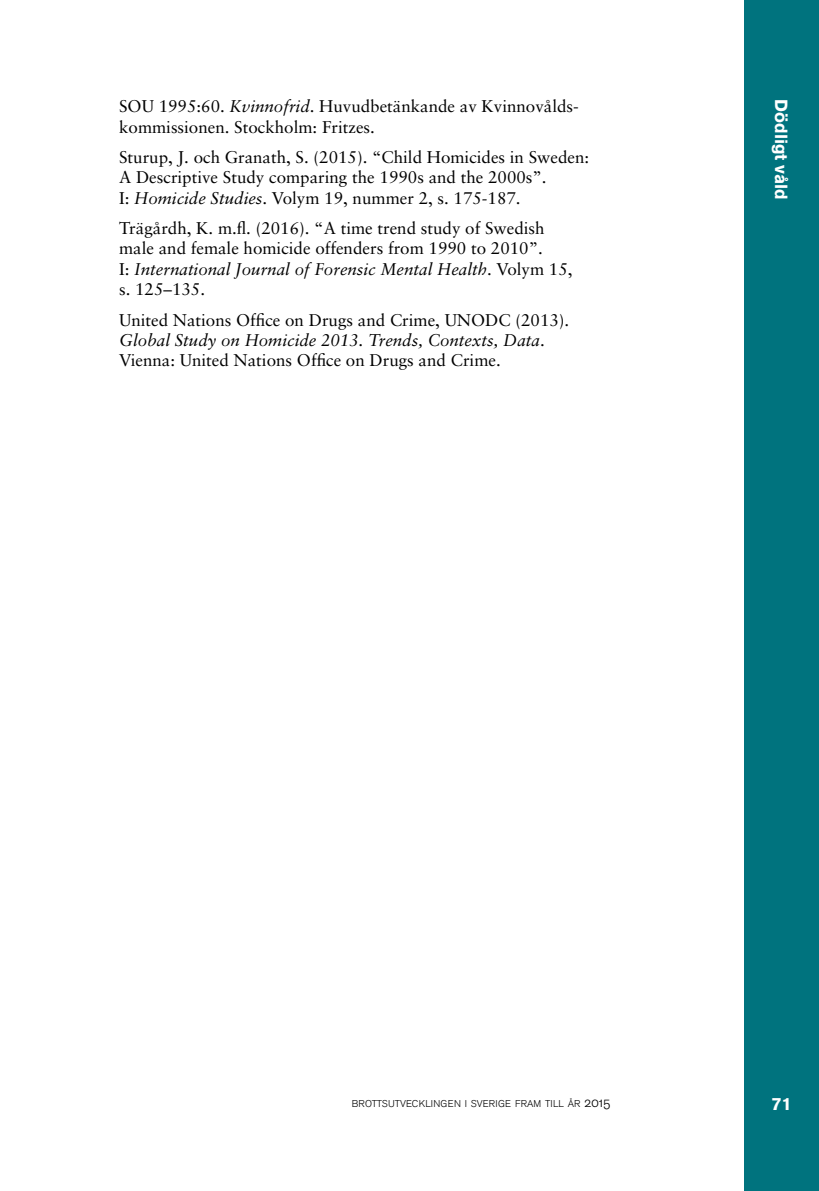
<style>
.page{position:relative;width:819px;height:1191px;background:#fff}
.page>*{position:absolute;margin:0;border:0;box-sizing:border-box;transform-origin:0 0}
.t1{font:700 17.5px "Akzidenz Grotesk BE";color:#fff}
.t2{font:16.97px/20.3px "Sabon";color:#000}
.t3{font:9.8px "Akzidenz Grotesk BE Light Os F";letter-spacing:.02em;color:#000}
.s1{font-style:italic}
.s2{font-size:14px}
</style>
<div class="page">
<div style="left:744px;top:0;width:75px;height:1191px;background:#00737e"></div>
<p class="t2" style="left:119px;top:96px;width:461px">SOU 1995:60. <span class="s1">Kvinnofrid</span>. Huvudbetänkande av Kvinnovålds&shy;kommissionen. Stockholm: Fritzes.</p>
<p class="t2" style="left:119px;top:147px;width:471px">Sturup, J. och Granath, S. (2015). “Child Homicides in Sweden:<br>A Descriptive Study comparing the 1990s and the 2000s”.<br>I: <span class="s1">Homicide Studies</span>. Volym 19, nummer 2, s. 175-187.</p>
<p class="t2" style="left:119px;top:218px;width:455px">Trägårdh, K. m.fl. (2016). “A time trend study of Swedish male and female homicide offenders from 1990 to 2010”.<br>I: <span class="s1">International Journal of Forensic Mental Health</span>. Volym 15, s. 125–135.</p>
<p class="t2" style="left:119px;top:309px;width:451px">United Nations Office on Drugs and Crime, UNODC (2013).<br><span class="s1">Global Study on Homicide 2013. Trends, Contexts, Data</span>.<br>Vienna: United Nations Office on Drugs and Crime.</p>
<p class="t1" style="left:791px;top:99px;width:102px;rotate:90deg">Dödligt våld</p>
<p class="t3" style="left:352px;top:1098px;width:260px">BROTTSUTVECKLINGEN I SVERIGE FRAM TILL ÅR <span class="s2">2015</span></p>
<p class="t1" style="left:771px;top:1093px;width:21px">71</p>
</div>
